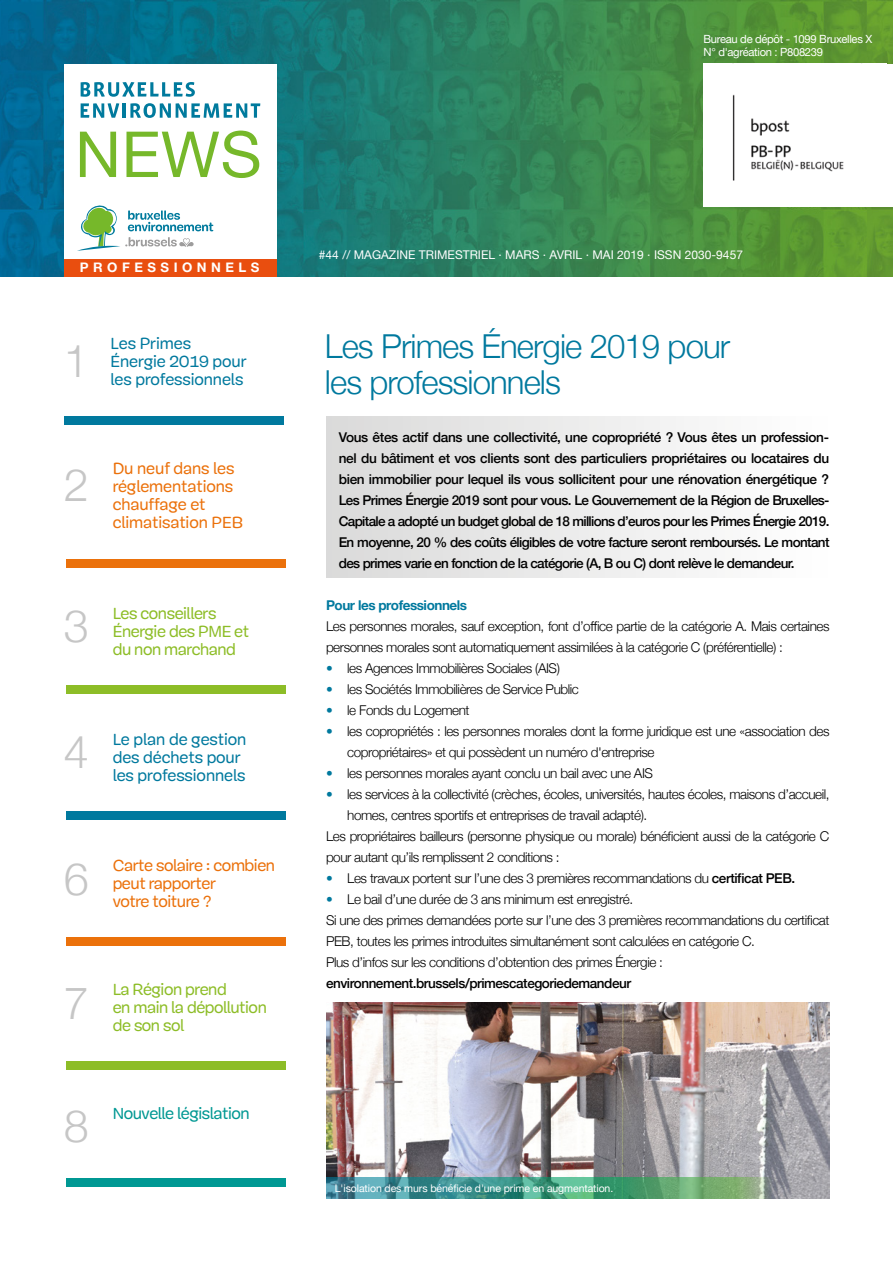
<style>
.page{position:relative;width:893px;height:1263px;background:#fff}
.page>*{position:absolute;margin:0;border:0;box-sizing:border-box;transform-origin:0 0}
.t1{font:300 45px "Helvetica Neue";color:#c6c6c6}
.t2{font:300 33px/36px "Helvetica Neue";letter-spacing:-.03em;color:#00799e}
.t3{font:16.5px/18px "Mija";letter-spacing:-.005em;color:#00799e}
.t4{font:16.5px/18px "Mija";letter-spacing:-.025em;color:#8dbd27}
.t5{font:16.5px/18px "Mija";letter-spacing:-.005em;color:#eb710b}
.t6{font:16.5px/18px "Mija";letter-spacing:-.025em;color:#eb710b}
.t7{font:16.5px "Mija";letter-spacing:-.025em;color:#009893}
.t8{font:300 13.5px/21px "Helvetica Neue";letter-spacing:-.035em;color:#000}
.t9{font:500 13.5px/21px "Helvetica Neue";letter-spacing:-.04em;color:#000;text-align:justify}
.t10{font:700 13.5px "Helvetica Neue";letter-spacing:-.035em;color:#00799e}
.t11{font:700 13.2px "Helvetica Neue LT Std";letter-spacing:.34em;color:#fff}
.t12{font:12px "Helvetica Neue";color:#fff}
.t13{font:11.25px/12.8px "Helvetica Neue";letter-spacing:-.03em;color:#fff}
.t14{font:10.5px "Helvetica Neue";letter-spacing:-.01em;color:#fff}
.s1{color:#00799e}
.s2{font-weight:500}
</style>
<div class="page">
<img style="left:0;top:0;width:893px;height:276px">
<div style="left:64px;top:64px;width:212px;height:212px;background:#fff"></div>
<div style="left:64px;top:259px;width:212px;height:17px;background:#e94e0f"></div>
<svg style="left:77px;top:205px;width:136px;height:46px"></svg>
<svg style="left:81px;top:82px;width:114px;height:15px"></svg>
<svg style="left:81px;top:103px;width:38px;height:15px"></svg>
<hr style="left:123px;top:103px;width:3px;height:15px;background:#007a9d">
<svg style="left:130px;top:103px;width:130px;height:15px"></svg>
<svg style="left:80px;top:132px;width:36px;height:45px"></svg>
<svg style="left:126px;top:131px;width:133px;height:47px"></svg>
<img style="left:703px;top:64px;width:177px;height:143px">
<div style="left:880px;top:64px;width:13px;height:143px;background:#fff"></div>
<div style="left:64px;top:417px;width:219px;height:8px;background:#00799e"></div>
<div style="left:66px;top:559px;width:220px;height:8px;background:#eb710b"></div>
<div style="left:66px;top:685px;width:220px;height:9px;background:#8dbd27"></div>
<div style="left:66px;top:811px;width:220px;height:9px;background:#00799e"></div>
<div style="left:66px;top:1178px;width:220px;height:9px;background:#009893"></div>
<div style="left:66px;top:937px;width:220px;height:9px;background:#eb710b"></div>
<div style="left:66px;top:1061px;width:220px;height:9px;background:#8dbd27"></div>
<div style="left:326px;top:416px;width:503px;height:161px;background:linear-gradient(to right,#dadada,#fff)"></div>
<img style="left:326px;top:1002px;width:503px;height:175px">
<svg style="left:326px;top:1177px;width:503px;height:21px;background:#5a9d89"></svg>
<p class="t13" style="left:703px;top:33px;width:170px">Bureau de dépôt - 1099 Bruxelles X<br>N° d'agréation : P808239</p>
<p class="t11" style="left:80px;top:260px;width:181px">PROFESSIONNELS</p>
<h1 class="t1" style="left:64px;top:324px;width:27px">1</h1>
<p class="t3" style="left:111px;top:335px;width:138px">Les Primes<br>Énergie 2019 pour les professionnels</p>
<h1 class="t1" style="left:64px;top:449px;width:27px">2</h1>
<p class="t5" style="left:113px;top:460px;width:132px">Du neuf dans les réglementations chauffage et climatisation PEB</p>
<h1 class="t1" style="left:64px;top:589px;width:27px">3</h1>
<p class="t4" style="left:113px;top:604px;width:138px">Les conseillers<br>Énergie des PME et du non marchand</p>
<h1 class="t1" style="left:64px;top:716px;width:27px">4</h1>
<p class="t3" style="left:113px;top:730px;width:135px">Le plan de gestion des déchets pour les professionnels</p>
<h1 class="t1" style="left:64px;top:843px;width:27px">6</h1>
<p class="t6" style="left:113px;top:856px;width:164px">Carte solaire : combien peut rapporter<br>votre toiture ?</p>
<h1 class="t1" style="left:64px;top:967px;width:27px">7</h1>
<p class="t4" style="left:113px;top:980px;width:156px">La Région prend<br>en main la dépollution de son sol</p>
<h1 class="t1" style="left:64px;top:1089px;width:27px">8</h1>
<p class="t7" style="left:113px;top:1104px;width:138px">Nouvelle législation</p>
<p class="t12" style="left:319px;top:246px;width:426px">#44 // MAGAZINE TRIMESTRIEL · MARS · AVRIL · MAI 2019 · ISSN 2030-9457</p>
<h2 class="t2" style="left:325px;top:326px;width:407px">Les Primes Énergie 2019 pour les professionnels</h2>
<p class="t9" style="left:339px;top:426px;width:492px">Vous êtes actif dans une collectivité, une copropriété ? Vous êtes un profession&shy;nel du bâtiment et vos clients sont des particuliers propriétaires ou locataires du bien immobilier pour lequel ils vous sollicitent pour une rénovation énergétique ?<br>Les Primes Énergie 2019 sont pour vous. Le Gouvernement de la Région de Bruxelles-Capitale a adopté un budget global de 18 millions d’euros pour les Primes Énergie 2019.<br>En moyenne, 20 % des coûts éligibles de votre facture seront remboursés. Le montant des primes varie en fonction de la catégorie (A, B ou C) dont relève le demandeur.</p>
<p class="t10" style="left:326px;top:595px;width:143px">Pour les professionnels</p>
<p class="t8" style="left:326px;top:615px;width:505px">Les personnes morales, sauf exception, font d’office partie de la catégorie A. Mais certaines personnes morales sont automatiquement assimilées à la catégorie C (préférentielle) :</p>
<p class="t8" style="left:326px;top:657px;width:235px"><span class="s1">•</span> les Agences Immobilières Sociales (AIS)</p>
<p class="t8" style="left:326px;top:678px;width:254px"><span class="s1">•</span> les Sociétés Immobilières de Service Public</p>
<p class="t8" style="left:326px;top:699px;width:145px"><span class="s1">•</span> le Fonds du Logement</p>
<p class="t8" style="left:347px;top:720px;width:484px;text-indent:-21px"><span class="s1">•</span> les copropriétés : les personnes morales dont la forme juridique est une «association des copropriétaires» et qui possèdent un numéro d'entreprise</p>
<p class="t8" style="left:326px;top:762px;width:329px"><span class="s1">•</span> les personnes morales ayant conclu un bail avec une AIS</p>
<p class="t8" style="left:326px;top:783px;width:505px"><span class="s1">•</span> les services à la collectivité (crèches, écoles, universités, hautes écoles, maisons d’accueil,</p>
<p class="t8" style="left:347px;top:804px;width:301px">homes, centres sportifs et entreprises de travail adapté).</p>
<p class="t8" style="left:326px;top:825px;width:505px">Les propriétaires bailleurs (personne physique ou morale) bénéficient aussi de la catégorie C</p>
<p class="t8" style="left:326px;top:846px;width:235px">pour autant qu’ils remplissent 2 conditions :</p>
<p class="t8" style="left:326px;top:867px;width:471px"><span class="s1">•</span> Les travaux portent sur l’une des 3 premières recommandations du <span class="s2">certificat PEB.</span></p>
<p class="t8" style="left:326px;top:888px;width:505px"><span class="s1">•</span> Le bail d’une durée de 3 ans minimum est enregistré.<br>Si une des primes demandées porte sur l’une des 3 premières recommandations du certificat PEB, toutes les primes introduites simultanément sont calculées en catégorie C.<br>Plus d’infos sur les conditions d’obtention des primes Énergie :</p>
<p class="t9" style="left:326px;top:972px;width:307px">environnement.brussels/primescategoriedemandeur</p>
<p class="t14" style="left:335px;top:1181px;width:280px">L'isolation des murs bénéficie d'une prime en augmentation.</p>
</div>
